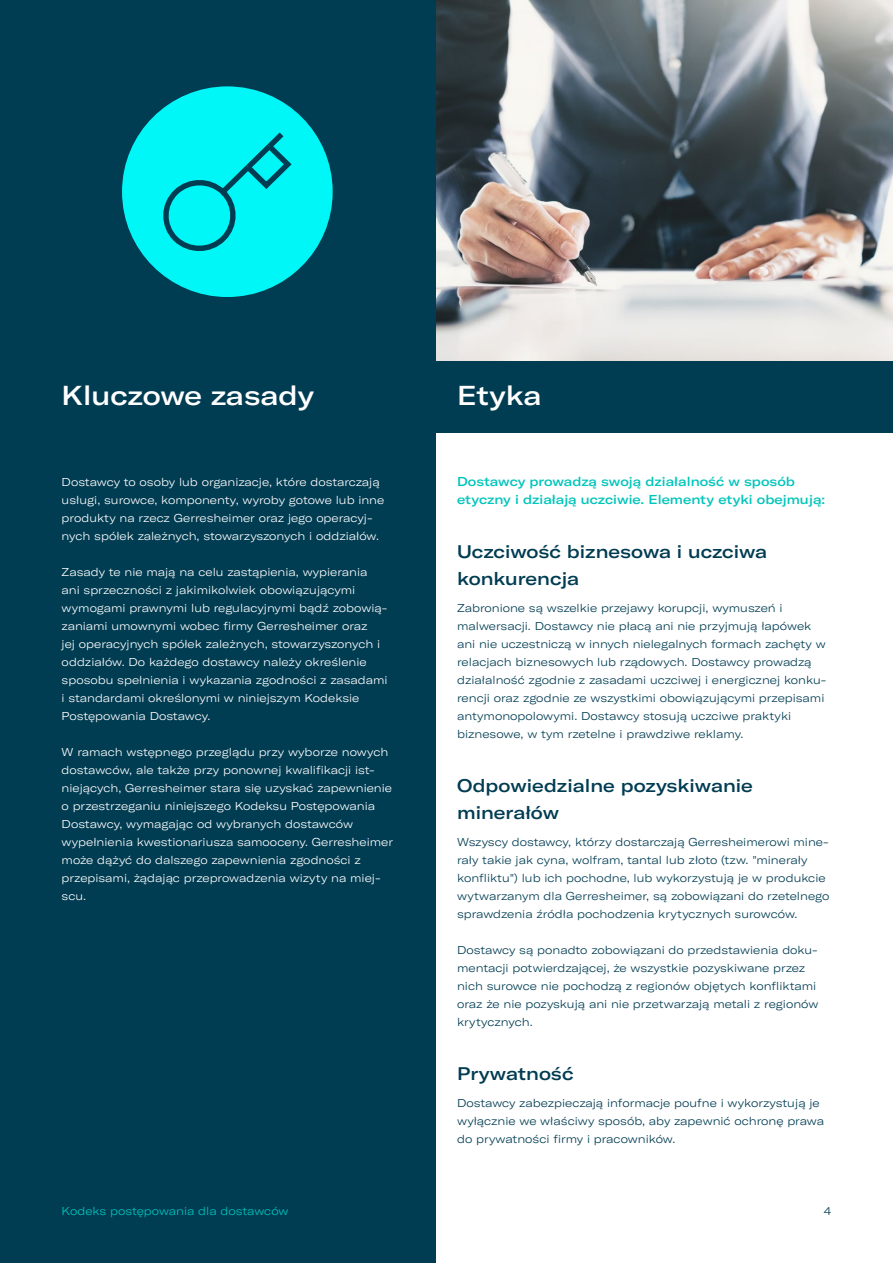
<style>
.page{position:relative;width:893px;height:1263px;background:#fff}
.page>*{position:absolute;margin:0;border:0;box-sizing:border-box;transform-origin:0 0}
.t1{font:500 expanded 27px "GT America";color:#fff}
.t2{font:500 expanded 18px/27px "GT America";color:#003c52}
.t3{font:500 expanded 12.75px/18px "GT America";color:#00c5bb}
.t4{font:300 expanded 11.25px/18px "GT America";color:#003c52}
.t5{font:300 expanded 11.25px/18px "GT America";color:#fff}
.t6{font:300 expanded 11.25px "GT America";color:#00c5bb}
</style>
<div class="page">
<div style="left:0;top:360px;width:893px;height:72px;background:#003c52"></div>
<img style="left:436px;top:0;width:457px;height:360px">
<div style="left:0;top:0;width:436px;height:1263px;background:#003c52"></div>
<div style="left:122px;top:86px;width:211px;height:211px;background:#00f7f7;border-radius:50%"></div>
<svg style="left:163px;top:132px;width:129px;height:119px"></svg>
<h1 class="t1" style="left:62px;top:379px;width:254px">Kluczowe zasady</h1>
<h1 class="t1" style="left:457px;top:379px;width:86px">Etyka</h1>
<p class="t5" style="left:62px;top:473px;width:324px">Dostawcy to osoby lub organizacje, które dostarczają usługi, surowce, komponenty, wyroby gotowe lub inne produkty na rzecz Gerresheimer oraz jego operacyj&shy;nych spółek zależnych, stowarzyszonych i oddziałów.</p>
<p class="t5" style="left:62px;top:563px;width:328px">Zasady te nie mają na celu zastąpienia, wypierania ani sprzeczności z jakimikolwiek obowiązującymi wymogami prawnymi lub regulacyjnymi bądź zobowią&shy;zaniami umownymi wobec firmy Gerresheimer oraz<br>jej operacyjnych spółek zależnych, stowarzyszonych i oddziałów. Do każdego dostawcy należy określenie sposobu spełnienia i wykazania zgodności z zasadami i standardami określonymi w niniejszym Kodeksie Postępowania Dostawcy.</p>
<p class="t5" style="left:62px;top:743px;width:333px">W ramach wstępnego przeglądu przy wyborze nowych dostawców, ale także przy ponownej kwalifikacji ist&shy;niejących, Gerresheimer stara się uzyskać zapewnienie o przestrzeganiu niniejszego Kodeksu Postępowania Dostawcy, wymagając od wybranych dostawców wypełnienia kwestionariusza samooceny. Gerresheimer może dążyć do dalszego zapewnienia zgodności z przepisami, żądając przeprowadzenia wizyty na miej&shy;scu.</p>
<p class="t3" style="left:457px;top:472px;width:370px">Dostawcy prowadzą swoją działalność w sposób etyczny i działają uczciwie. Elementy etyki obejmują:</p>
<h2 class="t2" style="left:457px;top:538px;width:312px">Uczciwość biznesowa i uczciwa konkurencja</h2>
<p class="t4" style="left:457px;top:599px;width:371px">Zabronione są wszelkie przejawy korupcji, wymuszeń i malwersacji. Dostawcy nie płacą ani nie przyjmują łapówek ani nie uczestniczą w innych nielegalnych formach zachęty w relacjach biznesowych lub rządowych. Dostawcy prowadzą działalność zgodnie z zasadami uczciwej i energicznej konku&shy;rencji oraz zgodnie ze wszystkimi obowiązującymi przepisami antymonopolowymi. Dostawcy stosują uczciwe praktyki biznesowe, w tym rzetelne i prawdziwe reklamy.</p>
<h2 class="t2" style="left:457px;top:772px;width:297px">Odpowiedzialne pozyskiwanie minerałów</h2>
<p class="t4" style="left:457px;top:833px;width:374px">Wszyscy dostawcy, którzy dostarczają Gerresheimerowi mine&shy;rały takie jak cyna, wolfram, tantal lub złoto (tzw. "minerały konfliktu") lub ich pochodne, lub wykorzystują je w produkcie wytwarzanym dla Gerresheimer, są zobowiązani do rzetelnego sprawdzenia źródła pochodzenia krytycznych surowców.</p>
<p class="t4" style="left:457px;top:941px;width:363px">Dostawcy są ponadto zobowiązani do przedstawienia doku&shy;mentacji potwierdzającej, że wszystkie pozyskiwane przez nich surowce nie pochodzą z regionów objętych konfliktami oraz że nie pozyskują ani nie przetwarzają metali z regionów krytycznych.</p>
<h2 class="t2" style="left:457px;top:1060px;width:118px">Prywatność</h2>
<p class="t4" style="left:457px;top:1094px;width:368px">Dostawcy zabezpieczają informacje poufne i wykorzystują je wyłącznie we właściwy sposób, aby zapewnić ochronę prawa do prywatności firmy i pracowników.</p>
<p class="t6" style="left:62px;top:1204px;width:228px">Kodeks postępowania dla dostawców</p>
<p class="t4" style="left:824px;top:1202px;width:9px">4</p>
</div>
